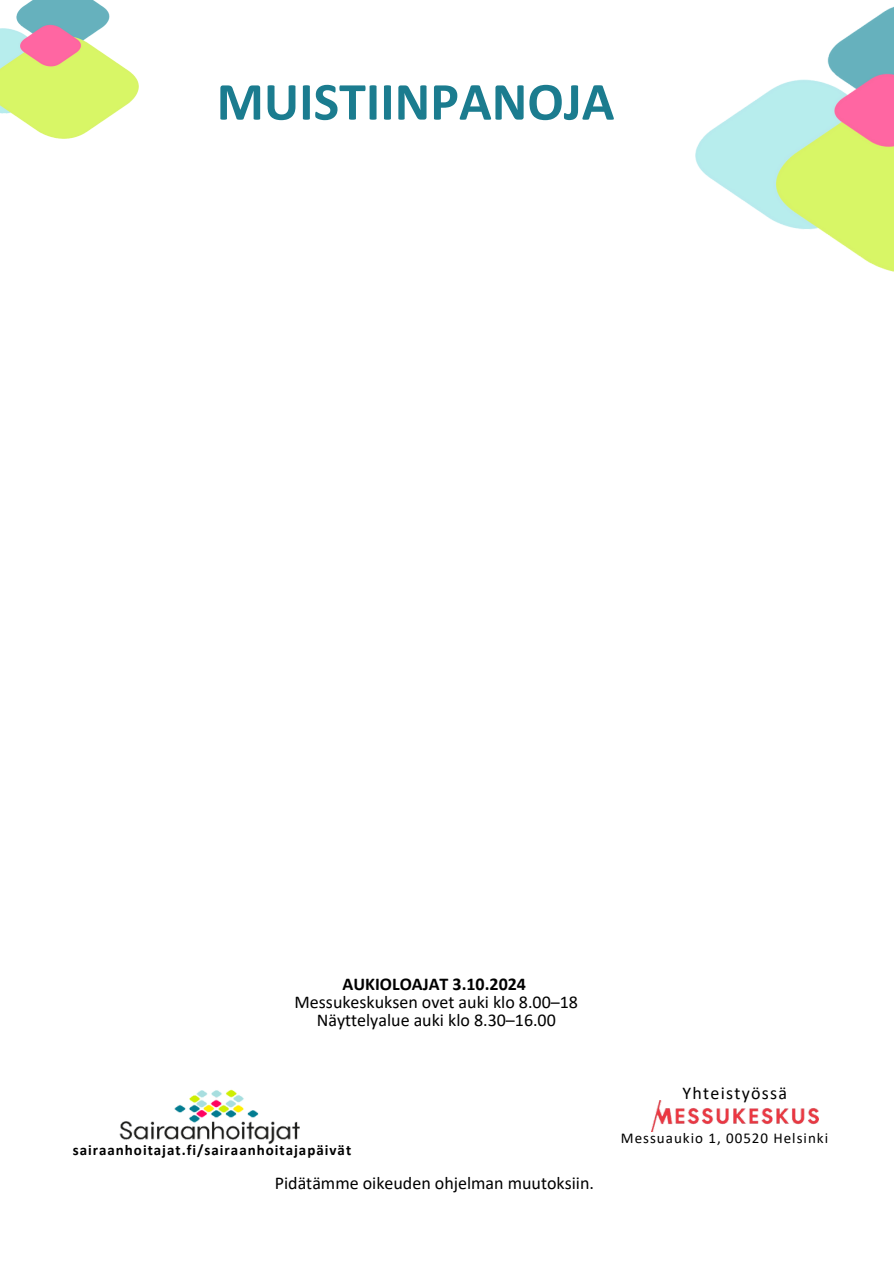
<style>
.page{position:relative;width:894px;height:1264px;background:#fff}
.page>*{position:absolute;margin:0;border:0;box-sizing:border-box;transform-origin:0 0}
.t1{font:700 54px "Calibri";color:#1b7c8f}
.t2{font:18px/18px "Calibri";color:#000;text-align:center}
.t3{font:18px "Calibri";letter-spacing:.07em;color:#000}
.t4{font:700 15px "Calibri";letter-spacing:.065em;color:#000}
.t5{font:15px "Calibri";letter-spacing:.065em;color:#000}
.s1{font-weight:700}
</style>
<div class="page">
<img style="left:0;top:0;width:138px;height:139px">
<img style="left:695px;top:7px;width:198px;height:265px">
<img style="left:119px;top:1089px;width:181px;height:55px">
<img style="left:651px;top:1100px;width:167px;height:31px">
<p class="t1" style="left:216px;top:79px;width:399px">MUISTIINPANOJA</p>
<p class="t2" style="left:294px;top:976px;width:285px"><span class="s1">AUKIOLOAJAT 3.10.2024<br></span>Messukeskuksen ovet auki klo 8.00–18<br>Näyttelyalue auki klo 8.30–16.00</p>
<h1 class="t4" style="left:73px;top:1143px;width:280px">sairaanhoitajat.fi/sairaanhoitajapäivät</h1>
<p class="t2" style="left:275px;top:1175px;width:320px">Pidätämme oikeuden ohjelman muutoksiin.</p>
<h2 class="t3" style="left:682px;top:1085px;width:106px">Yhteistyössä</h2>
<p class="t5" style="left:620px;top:1131px;width:209px">Messuaukio 1, 00520 Helsinki</p>
</div>
